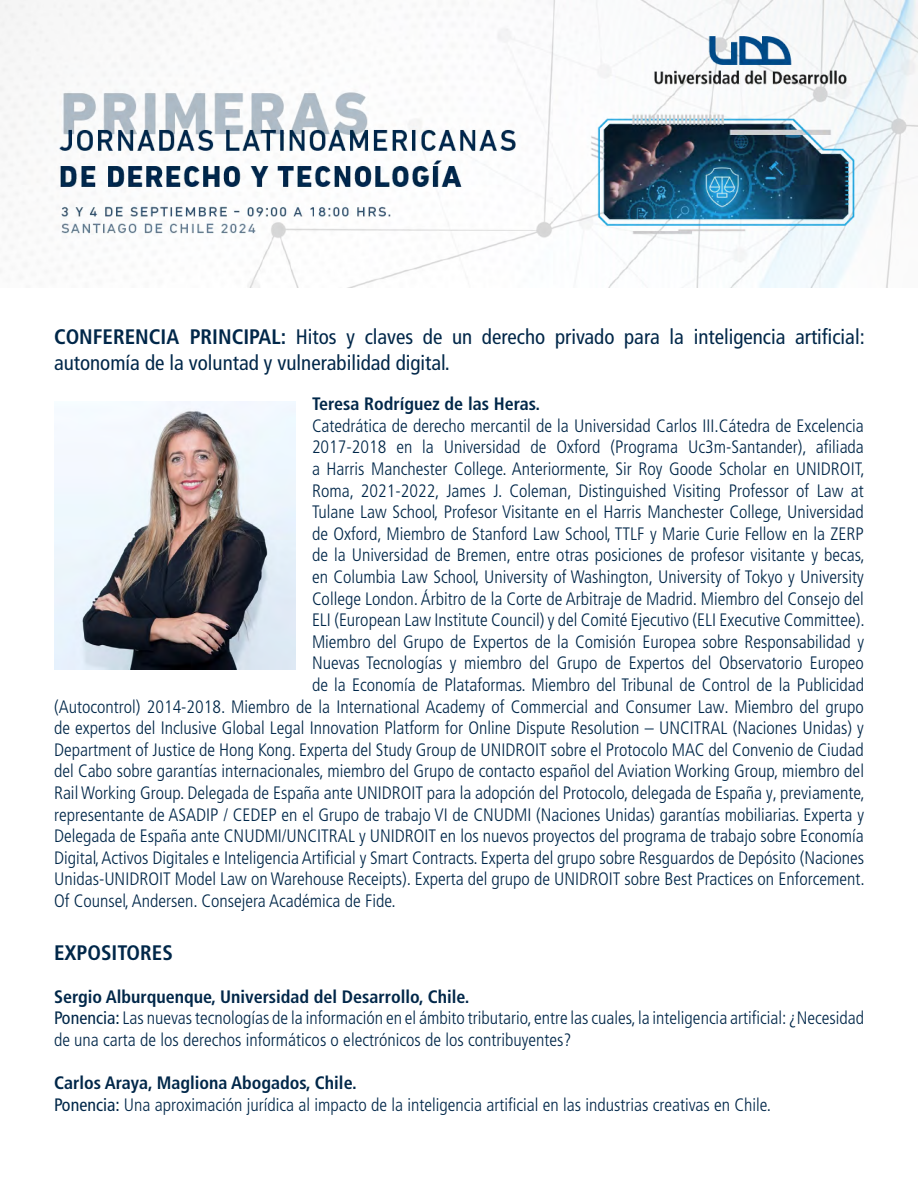
<style>
.page{position:relative;width:918px;height:1188px;background:#fff}
.page>*{position:absolute;margin:0;border:0;box-sizing:border-box;transform-origin:0 0}
.t1{font:condensed 21px/25.2px "Frutiger LT Pro";color:#002749}
.t2{font:700 condensed 21px "Frutiger LT Pro";color:#002749}
.t3{font:300 condensed 18px/21.6px "Frutiger LT Pro";color:#002749}
.t4{font:700 condensed 18px "Frutiger LT Pro";color:#002749}
.s1{font-weight:700}
.s2{font-weight:400}
</style>
<div class="page">
<img style="left:0;top:0;width:918px;height:287px">
<img style="left:54px;top:402px;width:242px;height:267px">
<p class="t1" style="left:54px;top:325px;width:812px"><span class="s1">CONFERENCIA PRINCIPAL:</span> Hitos y claves de un derecho privado para la inteligencia artificial: autonomía de la voluntad y vulnerabilidad digital.</p>
<p class="t4" style="left:312px;top:393px;width:230px">Teresa Rodríguez de las Heras.</p>
<p class="t3" style="left:312px;top:415px;width:553px">Catedrática de derecho mercantil de la Universidad Carlos III.Cátedra de Excelencia</p>
<p class="t3" style="left:312px;top:437px;width:553px">2017-2018 en la Universidad de Oxford (Programa Uc3m-Santander), afiliada</p>
<p class="t3" style="left:312px;top:458px;width:554px">a Harris Manchester College. Anteriormente, Sir Roy Goode Scholar en UNIDROIT,</p>
<p class="t3" style="left:312px;top:480px;width:553px">Roma, 2021-2022, James J. Coleman, Distinguished Visiting Professor of Law at</p>
<p class="t3" style="left:312px;top:501px;width:553px">Tulane Law School, Profesor Visitante en el Harris Manchester College, Universidad</p>
<p class="t3" style="left:312px;top:523px;width:553px">de Oxford, Miembro de Stanford Law School, TTLF y Marie Curie Fellow en la ZERP</p>
<p class="t3" style="left:312px;top:545px;width:554px">de la Universidad de Bremen, entre otras posiciones de profesor visitante y becas,</p>
<p class="t3" style="left:312px;top:566px;width:553px">en Columbia Law School, University of Washington, University of Tokyo y University</p>
<p class="t3" style="left:312px;top:588px;width:553px">College London. Árbitro de la Corte de Arbitraje de Madrid. Miembro del Consejo del</p>
<p class="t3" style="left:312px;top:609px;width:554px">ELI (European Law Institute Council) y del Comité Ejecutivo (ELI Executive Committee).</p>
<p class="t3" style="left:312px;top:631px;width:554px">Miembro del Grupo de Expertos de la Comisión Europea sobre Responsabilidad y</p>
<p class="t3" style="left:312px;top:653px;width:553px">Nuevas Tecnologías y miembro del Grupo de Expertos del Observatorio Europeo</p>
<p class="t3" style="left:312px;top:674px;width:554px">de la Economía de Plataformas. Miembro del Tribunal de Control de la Publicidad</p>
<p class="t3" style="left:54px;top:696px;width:811px">(Autocontrol) 2014-2018. Miembro de la International Academy of Commercial and Consumer Law. Miembro del grupo</p>
<p class="t3" style="left:54px;top:717px;width:811px">de expertos del Inclusive Global Legal Innovation Platform for Online Dispute Resolution – UNCITRAL (Naciones Unidas) y</p>
<p class="t3" style="left:54px;top:739px;width:811px">Department of Justice de Hong Kong. Experta del Study Group de UNIDROIT sobre el Protocolo MAC del Convenio de Ciudad</p>
<p class="t3" style="left:54px;top:761px;width:812px">del Cabo sobre garantías internacionales, miembro del Grupo de contacto español del Aviation Working Group, miembro del</p>
<p class="t3" style="left:54px;top:782px;width:812px">Rail Working Group. Delegada de España ante UNIDROIT para la adopción del Protocolo, delegada de España y, previamente,</p>
<p class="t3" style="left:54px;top:804px;width:812px">representante de ASADIP / CEDEP en el Grupo de trabajo VI de CNUDMI (Naciones Unidas) garantías mobiliarias. Experta y</p>
<p class="t3" style="left:54px;top:825px;width:811px">Delegada de España ante CNUDMI/UNCITRAL y UNIDROIT en los nuevos proyectos del programa de trabajo sobre Economía</p>
<p class="t3" style="left:54px;top:847px;width:812px">Digital, Activos Digitales e Inteligencia Artificial y Smart Contracts. Experta del grupo sobre Resguardos de Depósito (Naciones</p>
<p class="t3" style="left:54px;top:869px;width:812px">Unidas-UNIDROIT Model Law on Warehouse Receipts). Experta del grupo de UNIDROIT sobre Best Practices on Enforcement.</p>
<p class="t3" style="left:54px;top:890px;width:343px">Of Counsel, Andersen. Consejera Académica de Fide.</p>
<p class="t2" style="left:54px;top:940px;width:120px">EXPOSITORES</p>
<p class="t3" style="left:54px;top:986px;width:812px"><span class="s1">Sergio Alburquenque, Universidad del Desarrollo, Chile.<br></span><span class="s2">Ponencia:</span> Las nuevas tecnologías de la información en el ámbito tributario, entre las cuales, la inteligencia artificial: ¿Necesidad de una carta de los derechos informáticos o electrónicos de los contribuyentes?</p>
<p class="t3" style="left:54px;top:1072px;width:719px"><span class="s1">Carlos Araya, Magliona Abogados, Chile.<br></span><span class="s2">Ponencia:</span> Una aproximación jurídica al impacto de la inteligencia artificial en las industrias creativas en Chile.</p>
</div>
